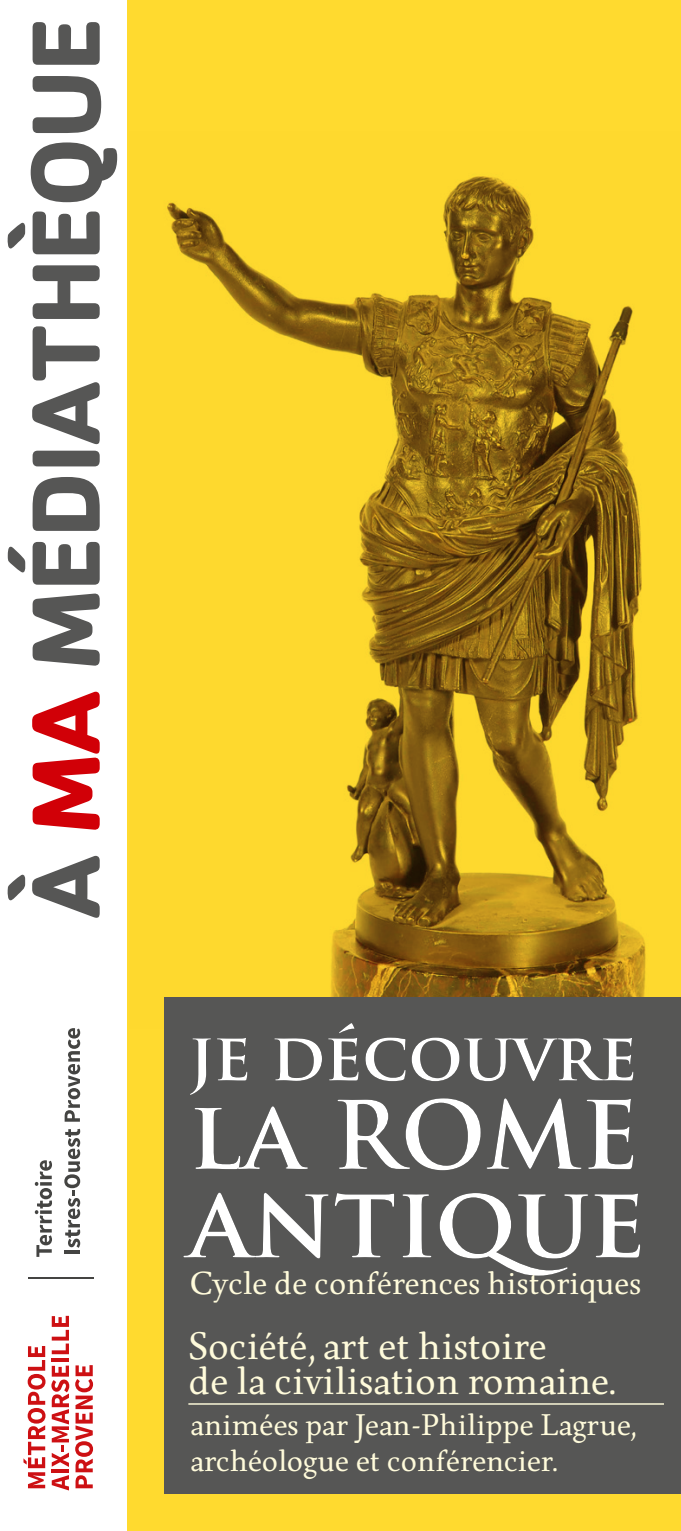
<style>
.page{position:relative;width:681px;height:1531px;background:#fff}
.page>*{position:absolute;margin:0;border:0;box-sizing:border-box;transform-origin:0 0}
.t1{font:700 98.1px "Trajan Pro";color:#fff}
.t2{font:700 91.8px "Trajan Pro";color:#fff}
.t3{font:700 65.4px "Trajan Pro";color:#fff}
.t4{font:38.4px/35.1px "Born";color:#fffbdb}
.t5{font:31.8px "Born";color:#fffbdb}
.t6{font:30px/36px "Born";color:#fffbdb}
.s1{font-size:95.1px}
</style>
<div class="page">
<div style="left:128px;top:0;width:552px;height:1531px;background:#ffda2f"></div>
<img style="left:167px;top:176px;width:479px;height:813px">
<div style="left:165px;top:997px;width:515px;height:496px;background:#565655"></div>
<hr style="left:188px;top:1403px;width:475px;height:1px;background:#fffbdb">
<svg style="left:164px;top:989px;width:481px;height:297px"></svg>
<svg style="left:8px;top:856px;width:92px;height:62px"></svg>
<svg style="left:32px;top:692px;width:68px;height:138px"></svg>
<svg style="left:33px;top:593px;width:67px;height:73px"></svg>
<svg style="left:8px;top:542px;width:92px;height:43px"></svg>
<svg style="left:33px;top:477px;width:67px;height:54px"></svg>
<div style="left:33px;top:451px;width:67px;height:15px;background:#565655;border-radius:5px"></div>
<svg style="left:32px;top:326px;width:68px;height:118px"></svg>
<svg style="left:33px;top:265px;width:67px;height:54px"></svg>
<svg style="left:8px;top:212px;width:92px;height:42px"></svg>
<svg style="left:31px;top:142px;width:86px;height:60px"></svg>
<svg style="left:33px;top:76px;width:68px;height:57px"></svg>
<svg style="left:33px;top:22px;width:67px;height:43px"></svg>
<svg style="left:23px;top:1346px;width:22px;height:142px"></svg>
<svg style="left:52px;top:1475px;width:17px;height:15px"></svg>
<hr style="left:52px;top:1469px;width:17px;height:4px;background:#cd1013">
<svg style="left:51px;top:1365px;width:18px;height:102px"></svg>
<hr style="left:52px;top:1358px;width:17px;height:4px;background:#cd1013">
<svg style="left:52px;top:1316px;width:17px;height:38px"></svg>
<svg style="left:75px;top:1365px;width:18px;height:123px"></svg>
<svg style="left:35px;top:1160px;width:17px;height:97px"></svg>
<hr style="left:65px;top:1250px;width:15px;height:3px;background:#444442">
<svg style="left:64px;top:1129px;width:16px;height:119px"></svg>
<svg style="left:65px;top:1028px;width:15px;height:93px"></svg>
<hr style="left:28px;top:1277px;width:65px;height:2px;background:#444442">
<h3 class="t3" style="left:189px;top:1016px;width:449px">je découvre</h3>
<h2 class="t2" style="left:189px;top:1078px;width:451px"><span class="s1">la</span> ROME</h2>
<h1 class="t1" style="left:189px;top:1160px;width:458px">antique</h1>
<p class="t5" style="left:189px;top:1265px;width:454px">Cycle de conférences historiques</p>
<p class="t4" style="left:188px;top:1329px;width:428px">Société, art et histoire<br>de la civilisation romaine.</p>
<p class="t6" style="left:190px;top:1408px;width:446px">animées par Jean-Philippe Lagrue, archéologue et conférencier.</p>
</div>
